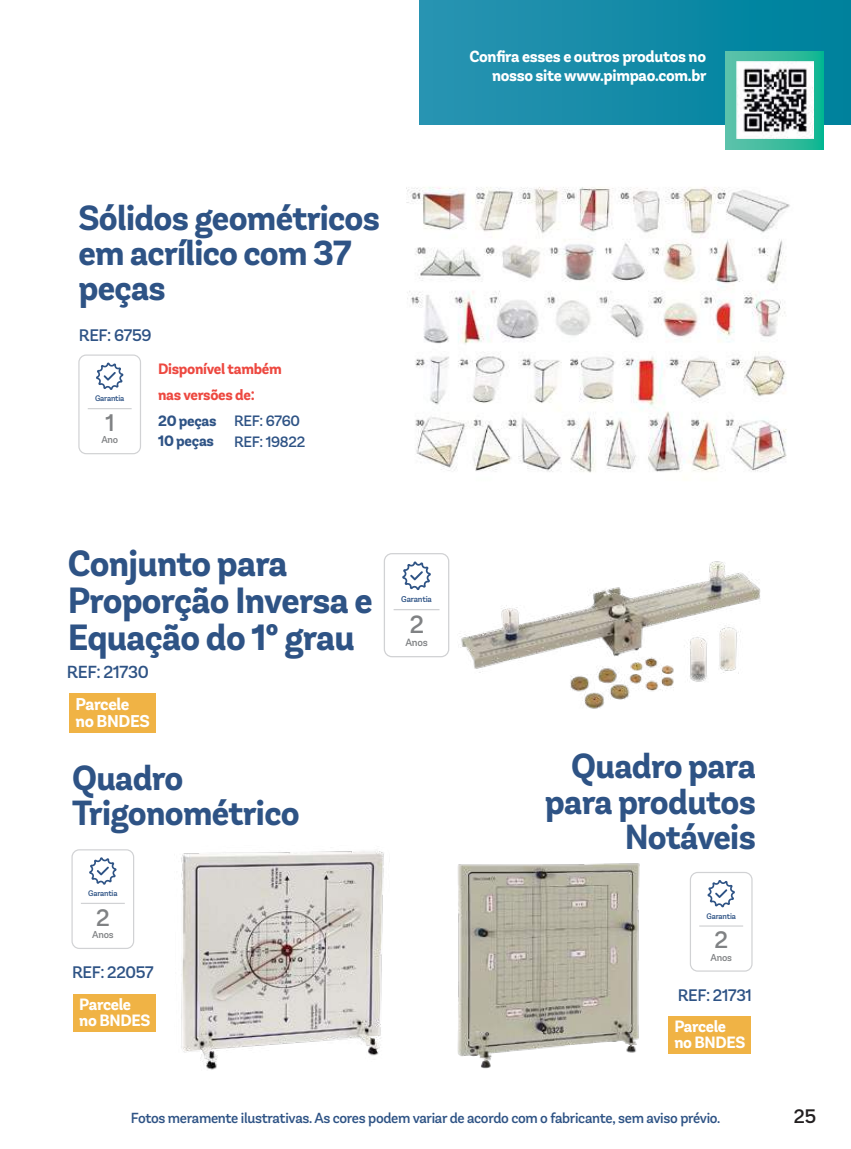
<style>
.page{position:relative;width:851px;height:1149px;background:#fff}
.page>*{position:absolute;margin:0;border:0;box-sizing:border-box;transform-origin:0 0}
.t1{font:700 36.3px/36.9px "Andes Neue Alt 1";letter-spacing:-.02em;color:#2e5385}
.t2{font:700 34.8px/35.4px "Andes Neue Alt 1";letter-spacing:-.02em;color:#2e5385}
.t3{font:500 24.9px "Andes Neue Alt 1";color:#808284}
.t4{font:500 23.85px "Andes Neue Alt 1";color:#808284}
.t5{font:500 19.5px "Andes Neue";color:#221f20}
.t6{font:500 17.4px "Andes Neue Alt 1";letter-spacing:-.02em;color:#2e5385}
.t7{font:700 17.1px/17.4px "Andes Neue Alt 1";letter-spacing:-.02em;color:#fff}
.t8{font:500 16.65px "Andes Neue Alt 1";letter-spacing:-.02em;color:#2e5385}
.t9{font:700 16.35px/16.6px "Andes Neue Alt 1";letter-spacing:-.02em;color:#fff}
.t10{font:700 16.05px/19.4px "Andes Neue Alt 1";letter-spacing:-.02em;color:#fff;text-align:right}
.t11{font:700 15px/25.8px "Andes Neue Alt 1";letter-spacing:-.02em;color:#ed4840}
.t12{font:500 15px "Andes Neue Alt 1";letter-spacing:-.02em;color:#2e5385}
.t13{font:700 15px/20.7px "Andes Neue Alt 1";letter-spacing:-.02em;color:#2e5385}
.t14{font:500 14.55px "Andes Neue Alt 1";letter-spacing:-.02em;color:#2e5385}
.t15{font:500 10.5px "Andes Neue Alt 1";color:#808284}
.t16{font:500 10.05px "Andes Neue Alt 1";letter-spacing:-.02em;color:#808284}
.t17{font:500 8.4px "Andes Neue Alt 1";letter-spacing:-.02em;color:#2e5385}
.t18{font:500 8.1px "Andes Neue Alt 1";letter-spacing:-.02em;color:#2e5385}
</style>
<div class="page">
<img style="left:406px;top:149px;width:387px;height:324px">
<img style="left:181px;top:851px;width:203px;height:219px">
<div style="left:73px;top:993px;width:83px;height:38px;background:#f0b345"></div>
<svg style="left:89px;top:857px;width:28px;height:27px"></svg>
<hr style="left:81px;top:902px;width:44px;height:1px;background:#d1d2d4">
<div style="left:71px;top:849px;width:63px;height:99px;border:1px solid #d1d2d4;border-radius:7px"></div>
<img style="left:459px;top:561px;width:302px;height:148px">
<div style="left:668px;top:1015px;width:82px;height:38px;background:#f0b345"></div>
<svg style="left:707px;top:880px;width:28px;height:27px"></svg>
<hr style="left:699px;top:925px;width:44px;height:1px;background:#d1d2d4">
<div style="left:689px;top:871px;width:63px;height:100px;border:1px solid #d1d2d4;border-radius:7px"></div>
<img style="left:457px;top:863px;width:183px;height:206px">
<svg style="left:96px;top:362px;width:27px;height:28px"></svg>
<hr style="left:88px;top:408px;width:44px;height:1px;background:#d1d2d4">
<div style="left:78px;top:354px;width:63px;height:100px;border:1px solid #d1d2d4;border-radius:7px"></div>
<svg style="left:402px;top:561px;width:29px;height:29px"></svg>
<hr style="left:393px;top:608px;width:46px;height:2px;background:#d1d2d4">
<div style="left:384px;top:553px;width:65px;height:104px;border:1px solid #d1d2d4;border-radius:8px"></div>
<div style="left:69px;top:693px;width:86px;height:39px;background:#f0b345"></div>
<div style="left:419px;top:0;width:431px;height:124px;background:linear-gradient(to right,#2a94b2,#00829c)"></div>
<svg style="left:725px;top:51px;width:98px;height:98px;background:#41bea2"></svg>
<img style="left:736px;top:62px;width:77px;height:77px">
<p class="t10" style="left:469px;top:46px;width:238px">Confira esses e outros produtos no nosso site www.pimpao.com.br</p>
<p class="t2" style="left:78px;top:199px;width:303px">Sólidos geométricos em acrílico com 37 peças</p>
<p class="t8" style="left:79px;top:325px;width:74px">REF: 6759</p>
<p class="t18" style="left:95px;top:393px;width:31px">Garantia</p>
<p class="t16" style="left:101px;top:433px;width:18px">Ano</p>
<p class="t4" style="left:105px;top:407px;width:11px">1</p>
<p class="t11" style="left:158px;top:356px;width:125px">Disponível também nas versões de:</p>
<p class="t13" style="left:158px;top:409px;width:60px">20 peças<br>10 peças</p>
<p class="t12" style="left:234px;top:411px;width:67px">REF: 6760</p>
<p class="t12" style="left:234px;top:431px;width:73px">REF: 19822</p>
<p class="t1" style="left:68px;top:543px;width:306px">Conjunto para<br>Proporção Inversa e<br>Equação do 1º grau</p>
<p class="t6" style="left:67px;top:660px;width:83px">REF: 21730</p>
<p class="t7" style="left:75px;top:694px;width:76px">Parcele no BNDES</p>
<p class="t2" style="left:72px;top:758px;width:229px">Quadro<br>Trigonométrico</p>
<p class="t18" style="left:88px;top:887px;width:31px">Garantia</p>
<p class="t16" style="left:92px;top:927px;width:23px">Anos</p>
<p class="t4" style="left:96px;top:901px;width:15px">2</p>
<p class="t8" style="left:72px;top:961px;width:83px">REF: 22057</p>
<p class="t9" style="left:79px;top:994px;width:73px">Parcele no BNDES</p>
<p class="t17" style="left:401px;top:593px;width:32px">Garantia</p>
<p class="t15" style="left:405px;top:635px;width:24px">Anos</p>
<p class="t3" style="left:409px;top:608px;width:16px">2</p>
<p class="t2" style="left:544px;top:747px;width:212px;text-align:right">Quadro para para produtos<br>Notáveis</p>
<p class="t18" style="left:706px;top:910px;width:31px">Garantia</p>
<p class="t16" style="left:710px;top:950px;width:23px">Anos</p>
<p class="t4" style="left:714px;top:924px;width:15px">2</p>
<p class="t8" style="left:677px;top:984px;width:76px">REF: 21731</p>
<p class="t9" style="left:674px;top:1016px;width:73px">Parcele no BNDES</p>
<p class="t14" style="left:131px;top:1107px;width:591px">Fotos meramente ilustrativas. As cores podem variar de acordo com o fabricante, sem aviso prévio.</p>
<p class="t5" style="left:793px;top:1102px;width:24px">25</p>
</div>
